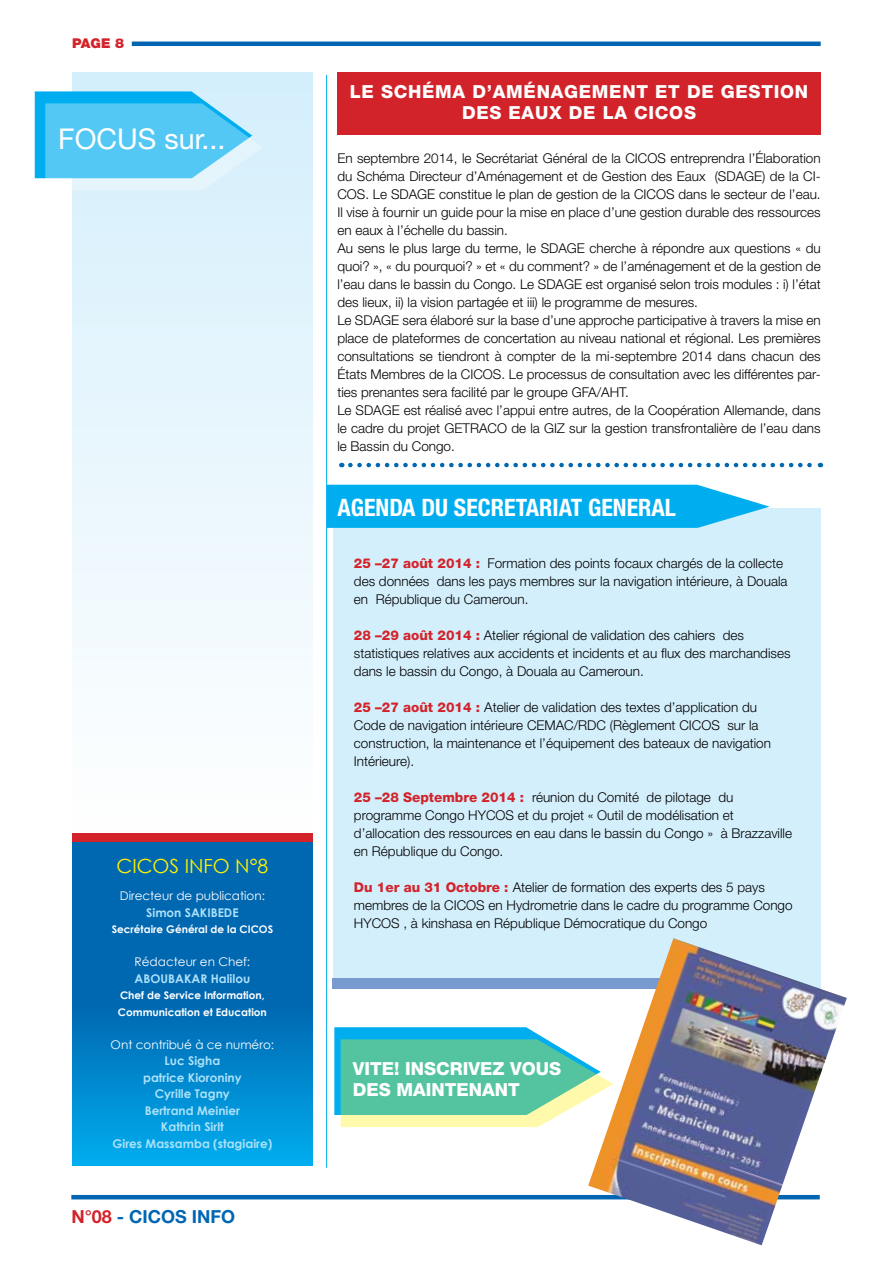
<style>
.page{position:relative;width:893px;height:1263px;background:#fff}
.page>*{position:absolute;margin:0;border:0;box-sizing:border-box;transform-origin:0 0}
.t1{font:28.65px "Helvetica Neue LT Std";color:#fff}
.t2{font:700 condensed 24px "Helvetica Neue LT Std";color:#fff}
.t3{font:19.5px "Century Gothic";color:#fff200}
.t4{font:800 18px/21.6px "Helvetica Neue LT Std";letter-spacing:.04em;color:#fff;text-align:center}
.t5{font:800 18px/21.6px "Helvetica Neue LT Std";color:#fff}
.t6{font:700 18px "Helvetica Neue LT Std";color:#0066b3}
.t7{font:300 13.5px/18px "Helvetica Neue LT Std";color:#000}
.t8{font:900 13.5px "Helvetica Neue LT Std";color:#d2232a}
.t9{font:700 12px/16.5px "Century Gothic";color:#abe1fa;text-align:center}
.t10{font:12px "Century Gothic";color:#fff}
.t11{font:700 10.5px/16.5px "Century Gothic";color:#fff}
.s1{color:#d2232a}
.s2{color:#0067b1}
.s3{font-weight:800;color:#d2232a}
</style>
<div class="page">
<div style="left:72px;top:833px;width:241px;height:332px;background:#0067b1"></div>
<div style="left:72px;top:72px;width:241px;height:758px;background:linear-gradient(to bottom,#d3effc,#fefefe)"></div>
<div style="left:333px;top:508px;width:488px;height:480px;background:#d4effc"></div>
<div style="left:337px;top:72px;width:484px;height:63px;background:#d2232a"></div>
<hr style="left:132px;top:42px;width:689px;height:4px;background:#0066b3">
<div style="left:72px;top:991px;width:241px;height:174px;background:linear-gradient(to bottom,#0062ad,#00acee)"></div>
<svg style="left:327px;top:485px;width:443px;height:43px;background:#13b4f0"></svg>
<svg style="left:35px;top:91px;width:228px;height:99px;background:#70d0f5"></svg>
<svg style="left:334px;top:1027px;width:254px;height:100px;background:#6dcdb2"></svg>
<div style="left:72px;top:833px;width:241px;height:9px;background:#d2232a"></div>
<hr style="left:71px;top:1195px;width:749px;height:4px;background:#0066b3">
<div style="left:333px;top:978px;width:421px;height:10px;background:#779bcf"></div>
<img style="left:588px;top:938px;width:259px;height:307px">
<svg style="left:350px;top:463px;width:471px;height:4px"></svg>
<hr style="left:326px;top:75px;width:1px;height:1093px;background:#00aeef">
<p class="t8" style="left:72px;top:35px;width:53px">PAGE 8</p>
<h1 class="t1" style="left:58px;top:121px;width:169px">FOCUS sur...</h1>
<h3 class="t3" style="left:116px;top:853px;width:153px">CICOS INFO N°8</h3>
<p class="t10" style="left:120px;top:888px;width:147px">Directeur de publication:</p>
<p class="t9" style="left:146px;top:904px;width:94px">Simon SAKIBEDE</p>
<p class="t11" style="left:112px;top:921px;width:163px">Secrétaire Général de la CICOS</p>
<p class="t10" style="left:135px;top:954px;width:117px">Rédacteur en Chef:</p>
<p class="t9" style="left:135px;top:970px;width:117px">ABOUBAKAR Halilou</p>
<p class="t11" style="left:118px;top:987px;width:150px">Chef de Service Information,<br>Communication et Education</p>
<p class="t10" style="left:111px;top:1036px;width:165px">Ont contribué à ce numéro:</p>
<p class="t9" style="left:112px;top:1052px;width:161px">Luc Sigha<br>patrice Kioroniny<br>Cyrille Tagny<br>Bertrand Meinier<br>Kathrin Sirlt<br>Gires Massamba (stagiaire)</p>
<h3 class="t6" style="left:71px;top:1205px;width:71px"><span class="s1">N°08</span> <span class="s2">-</span> CICOS</h3>
<h3 class="t6" style="left:192px;top:1205px;width:12px">INFO</h3>
<h3 class="t4" style="left:350px;top:80px;width:460px">LE SCHÉMA D’AMÉNAGEMENT ET DE GESTION<br>DES EAUX DE LA CICOS</h3>
<p class="t7" style="left:337px;top:149px;width:485px">En septembre 2014, le Secrétariat Général de la CICOS entreprendra l’Élaboration du Schéma Directeur d’Aménagement et de Gestion des Eaux (SDAGE) de la CI-COS. Le SDAGE constitue le plan de gestion de la CICOS dans le secteur de l’eau.<br>Il vise à fournir un guide pour la mise en place d’une gestion durable des ressources en eaux à l’échelle du bassin.<br>Au sens le plus large du terme, le SDAGE cherche à répondre aux questions « du quoi? », « du pourquoi? » et « du comment? » de l’aménagement et de la gestion de l’eau dans le bassin du Congo. Le SDAGE est organisé selon trois modules : i) l’état des lieux, ii) la vision partagée et iii) le programme de mesures.<br>Le SDAGE sera élaboré sur la base d’une approche participative à travers la mise en place de plateformes de concertation au niveau national et régional. Les premières consultations se tiendront à compter de la mi-septembre 2014 dans chacun des États Membres de la CICOS. Le processus de consultation avec les différentes par&shy;ties prenantes sera facilité par le groupe GFA/AHT.<br>Le SDAGE est réalisé avec l’appui entre autres, de la Coopération Allemande, dans le cadre du projet GETRACO de la GIZ sur la gestion transfrontalière de l’eau dans le Bassin du Congo.</p>
<h2 class="t2" style="left:337px;top:493px;width:340px">AGENDA DU SECRETARIAT GENERAL</h2>
<p class="t7" style="left:354px;top:553px;width:435px"><span class="s3">25 –27 août 2014 :</span> Formation des points focaux chargés de la collecte des données dans les pays membres sur la navigation intérieure, à Douala en République du Cameroun.</p>
<p class="t7" style="left:354px;top:625px;width:438px"><span class="s3">28 –29 août 2014 :</span> Atelier régional de validation des cahiers des statistiques relatives aux accidents et incidents et au flux des marchandises dans le bassin du Congo, à Douala au Cameroun.</p>
<p class="t7" style="left:354px;top:697px;width:419px"><span class="s3">25 –27 août 2014 :</span> Atelier de validation des textes d’application du Code de navigation intérieure CEMAC/RDC (Règlement CICOS sur la construction, la maintenance et l’équipement des bateaux de navigation Intérieure).</p>
<p class="t7" style="left:354px;top:787px;width:440px"><span class="s3">25 –28 Septembre 2014 :</span> réunion du Comité de pilotage du programme Congo HYCOS et du projet « Outil de modélisation et d’allocation des ressources en eau dans le bassin du Congo » à Brazzaville en République du Congo.</p>
<p class="t7" style="left:354px;top:877px;width:440px"><span class="s3">Du 1er au 31 Octobre :</span> Atelier de formation des experts des 5 pays membres de la CICOS en Hydrometrie dans le cadre du programme Congo<br>HYCOS , à kinshasa en République Démocratique du Congo</p>
<h3 class="t5" style="left:353px;top:1057px;width:210px">VITE! INSCRIVEZ VOUS<br>DES MAINTENANT</h3>
</div>
